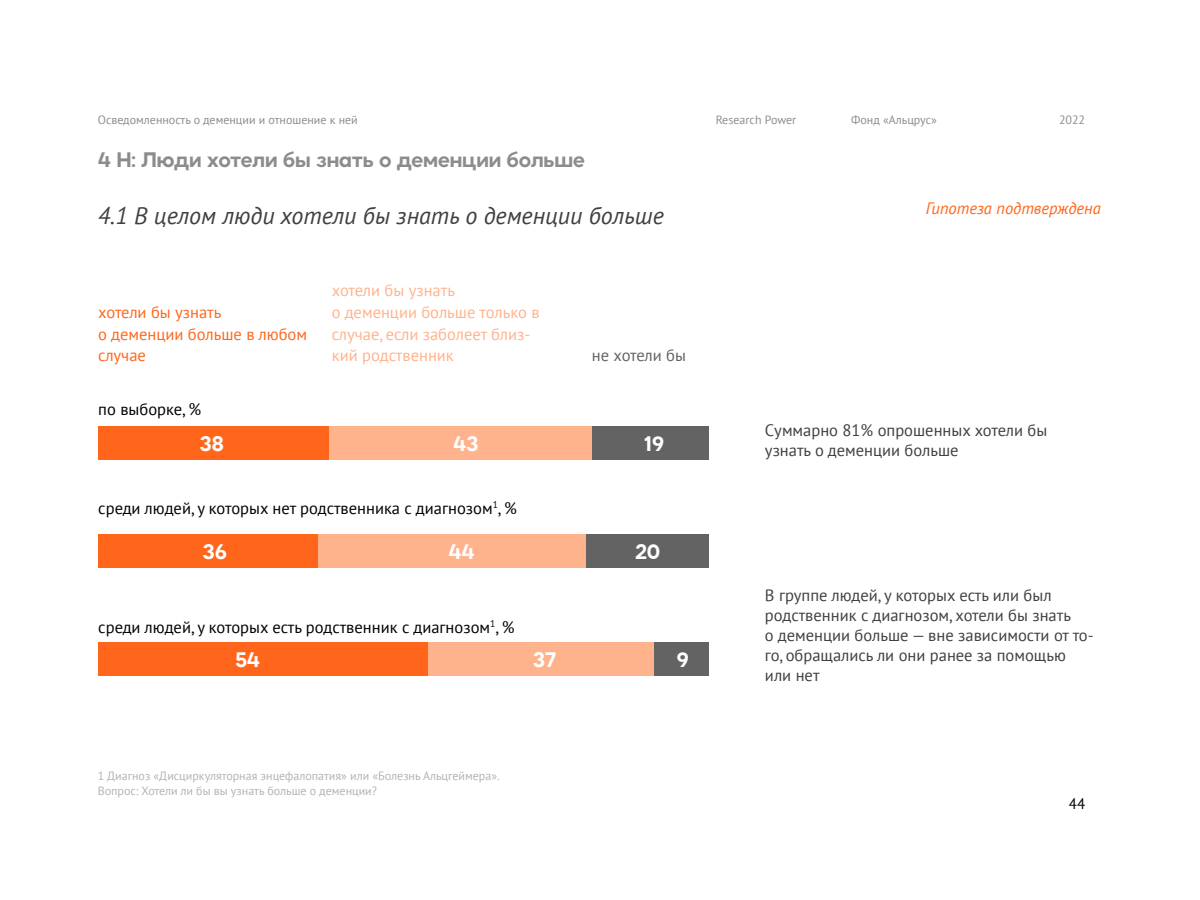
<style>
.page{position:relative;width:1200px;height:900px;background:#fff}
.page>*{position:absolute;margin:0;border:0;box-sizing:border-box;transform-origin:0 0}
.t1{font:italic 24px "PT Sans";color:#404040}
.t2{font:700 21px "Okta Neue";letter-spacing:-.005em;color:#8c8c8c}
.t3{font:700 21px "Okta Neue";letter-spacing:.005em;color:#fff}
.t4{font:16.5px/19.8px "PT Sans";color:#404040}
.t5{font:16.5px "PT Sans";color:#000}
.t6{font:16.5px/21.6px "PT Sans";color:#ffb38d}
.t7{font:16.5px/21.6px "PT Sans";color:#ff661b}
.t8{font:italic 16.5px "PT Sans";color:#ff661b}
.t9{font:16.5px "PT Sans";letter-spacing:-.015em;color:#646363}
.t10{font:15px "PT Sans";color:#000}
.t11{font:12px/15px "PT Sans";color:#b3b3b3}
.t12{font:12px "PT Sans";color:#8c8c8c}
</style>
<div class="page">
<div style="left:98px;top:426px;width:232px;height:33px;background:#ff661b"></div>
<div style="left:330px;top:426px;width:262px;height:33px;background:#ffb38d"></div>
<div style="left:592px;top:426px;width:117px;height:33px;background:#646363"></div>
<div style="left:98px;top:534px;width:220px;height:33px;background:#ff661b"></div>
<div style="left:318px;top:534px;width:268px;height:33px;background:#ffb38d"></div>
<div style="left:586px;top:534px;width:123px;height:33px;background:#646363"></div>
<div style="left:428px;top:642px;width:226px;height:33px;background:#ffb38d"></div>
<div style="left:654px;top:642px;width:55px;height:33px;background:#646363"></div>
<div style="left:98px;top:642px;width:330px;height:33px;background:#ff661b"></div>
<p class="t12" style="left:98px;top:112px;width:262px">Осведомленность о деменции и отношение к ней</p>
<p class="t12" style="left:716px;top:112px;width:82px">Research Power</p>
<p class="t12" style="left:851px;top:112px;width:87px">Фонд «Альцрус»</p>
<p class="t12" style="left:1059px;top:112px;width:28px">2022</p>
<p class="t2" style="left:98px;top:143px;width:488px">4 Н: Люди хотели бы знать о деменции больше</p>
<h1 class="t1" style="left:98px;top:200px;width:568px">4.1 В целом люди хотели бы знать о деменции больше</h1>
<p class="t8" style="left:926px;top:198px;width:176px">Гипотеза подтверждена</p>
<p class="t7" style="left:98px;top:301px;width:210px">хотели бы узнать<br>о деменции больше в любом случае</p>
<p class="t5" style="left:98px;top:399px;width:104px">по выборке, %</p>
<p class="t3" style="left:200px;top:427px;width:26px">38</p>
<p class="t6" style="left:332px;top:279px;width:209px">хотели бы узнать<br>о деменции больше только в случае, если заболеет близ&shy;кий родственник</p>
<p class="t3" style="left:454px;top:427px;width:26px">43</p>
<p class="t5" style="left:98px;top:497px;width:420px">среди людей, у которых нет родственника с диагнозом<sup>1</sup>, %</p>
<p class="t3" style="left:203px;top:535px;width:25px">36</p>
<p class="t3" style="left:449px;top:535px;width:27px">44</p>
<p class="t5" style="left:98px;top:616px;width:418px">среди людей, у которых есть родственник с диагнозом<sup>1</sup>, %</p>
<p class="t3" style="left:235px;top:643px;width:26px">54</p>
<p class="t3" style="left:533px;top:643px;width:24px">37</p>
<p class="t9" style="left:592px;top:345px;width:96px">не хотели бы</p>
<p class="t3" style="left:645px;top:427px;width:21px">19</p>
<p class="t3" style="left:635px;top:535px;width:26px">20</p>
<p class="t3" style="left:677px;top:643px;width:13px">9</p>
<p class="t11" style="left:98px;top:768px;width:403px">1 Диагноз «Дисциркуляторная энцефалопатия» или «Болезнь Альцгеймера».<br>Вопрос: Хотели ли бы вы узнать больше о деменции?</p>
<p class="t4" style="left:765px;top:420px;width:284px">Суммарно 81% опрошенных хотели бы узнать о деменции больше</p>
<p class="t4" style="left:765px;top:585px;width:330px">В группе людей, у которых есть или был родственник с диагнозом, хотели бы знать<br>о деменции больше — вне зависимости от то&shy;го, обращались ли они ранее за помощью или нет</p>
<p class="t10" style="left:1069px;top:795px;width:18px">44</p>
</div>
